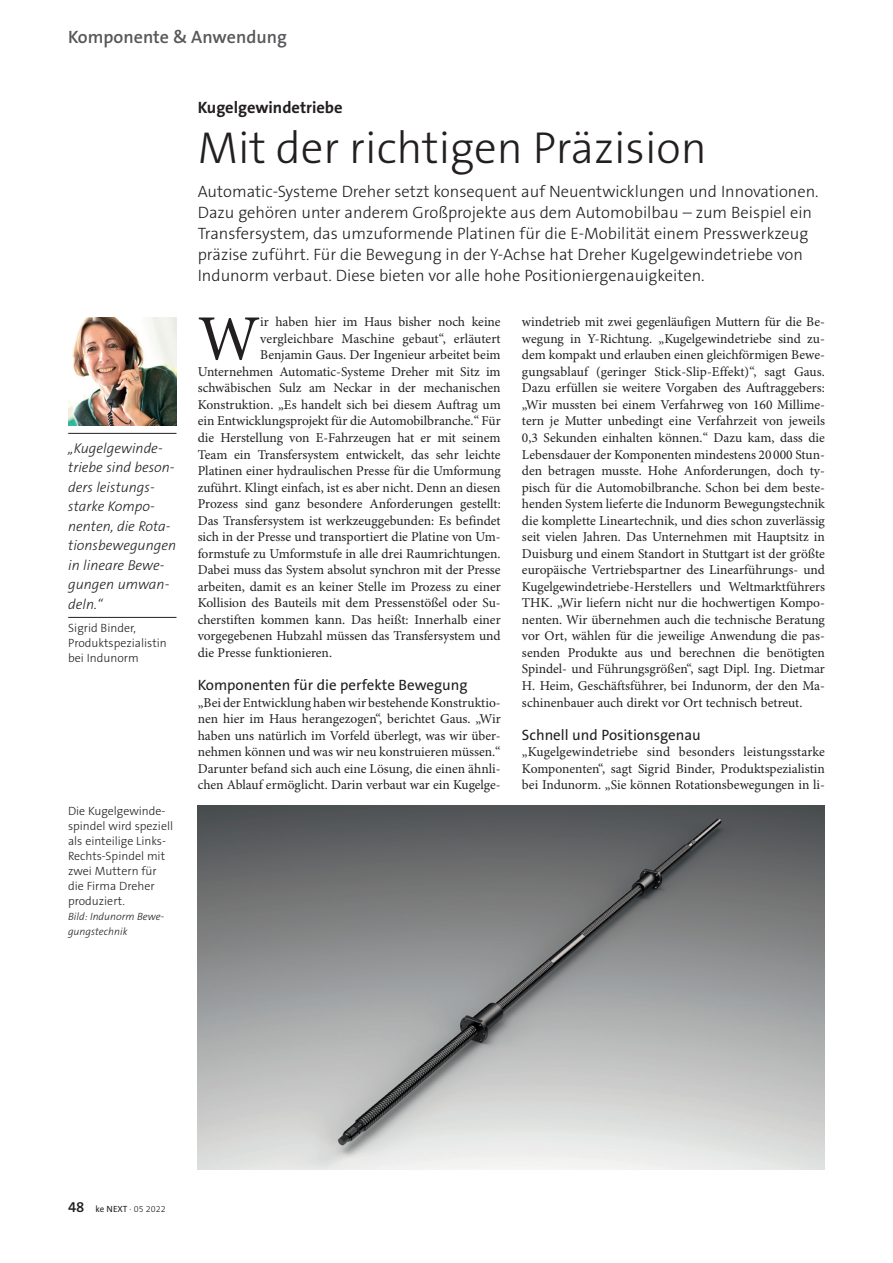
<style>
.page{position:relative;width:893px;height:1263px;background:#fff}
.page>*{position:absolute;margin:0;border:0;box-sizing:border-box;transform-origin:0 0}
._02_gt_bd_in{font:64.35px "Minion Pro";color:#231f20}
._03_tt_st{font:300 45px "The Sans Os F";color:#231f20}
._03_tt_rb{font:600 18px "The Sans Os F";color:#57585a}
._03_tt_vr{font:300 16.5px/21px "The Sans Os F";color:#231f20}
._03_tt_dc{font:700 16.5px "The Sans Os F";color:#231f20}
._02_gt_bd_zw{font:15px "The Sans Os F";color:#231f20}
._03_tt_zw{font:italic 300 14.25px/19.5px "The Sans Os F";color:#231f20}
._02_gt_bd_e0{font:13.5px/16.5px "Minion Pro";color:#231f20;text-align:justify}
._02_gt_bd_in-2{font:13.5px "Minion Pro";color:#231f20}
._01_gt_bu_st{font:300 12px/15px "The Sans Os F";color:#231f20}
._01_gt_bu_st-2{font:italic 300 10.5px/15px "The Sans Os F";color:#231f20}
.t1{font:300 9px "The Sans Os F";color:#231f20}
.s1{font-weight:600;font-size:15px}
.s2{font-weight:400}
</style>
<div class="page">
<img style="left:198px;top:806px;width:627px;height:363px">
<img style="left:68px;top:317px;width:108px;height:109px">
<hr style="left:68px;top:433px;width:108px;height:1px;background:#231f20">
<hr style="left:68px;top:617px;width:108px;height:1px;background:#231f20">
<p class="_03_tt_rb" style="left:68px;top:25px;width:220px">Komponente &amp; Anwendung</p>
<p class="_03_tt_zw" style="left:68px;top:438px;width:109px">„Kugelgewinde&shy;triebe sind beson&shy;ders leistungs&shy;starke Kompo&shy;nenten, die Rota&shy;tionsbewegungen in lineare Bewe&shy;gungen umwan&shy;deln.“</p>
<p class="_01_gt_bu_st" style="left:68px;top:621px;width:69px">Sigrid Binder,</p>
<p class="_01_gt_bu_st" style="left:68px;top:636px;width:100px">Produktspezialistin bei Indunorm</p>
<p class="_01_gt_bu_st" style="left:68px;top:803px;width:107px">Die Kugelgewinde&shy;spindel wird speziell als einteilige Links-<br>Rechts-Spindel mit zwei Muttern für die Firma Dreher produziert.</p>
<p class="_01_gt_bu_st-2" style="left:68px;top:909px;width:98px">Bild: Indunorm Bewe&shy;gungstechnik</p>
<p class="_03_tt_dc" style="left:198px;top:97px;width:146px">Kugelgewindetriebe</p>
<p class="_03_tt_st" style="left:198px;top:119px;width:511px">Mit der richtigen Präzision</p>
<p class="_03_tt_vr" style="left:198px;top:181px;width:622px">Automatic-Systeme Dreher setzt konsequent auf Neuentwicklungen und Innovationen.<br>Dazu gehören unter anderem Großprojekte aus dem Automobilbau – zum Beispiel ein Transfersystem, das umzuformende Platinen für die E-Mobilität einem Presswerkzeug präzise zuführt. Für die Bewegung in der Y-Achse hat Dreher Kugelgewindetriebe von Indunorm verbaut. Diese bieten vor alle hohe Positioniergenauigkeiten.</p>
<p class="_02_gt_bd_in" style="left:198px;top:300px;width:64px">W</p>
<p class="_02_gt_bd_in-2" style="left:260px;top:314px;width:242px">ir haben hier im Haus bisher noch keine</p>
<p class="_02_gt_bd_e0" style="left:522px;top:314px;width:304px">windetrieb mit zwei gegenläufigen Muttern für die Be&shy;wegung in Y-Richtung. „Kugelgewindetriebe sind zu&shy;dem kompakt und erlauben einen gleichförmigen Bewe&shy;gungsablauf (geringer Stick-Slip-Effekt)“, sagt Gaus.<br>Dazu erfüllen sie weitere Vorgaben des Auftraggebers: „Wir mussten bei einem Verfahrweg von 160 Millime&shy;tern je Mutter unbedingt eine Verfahrzeit von jeweils 0,3 Sekunden einhalten können.“ Dazu kam, dass die Lebensdauer der Komponenten mindestens 20 000 Stun&shy;den betragen musste. Hohe Anforderungen, doch ty&shy;pisch für die Automobilbranche. Schon bei dem beste&shy;henden System lieferte die Indunorm Bewegungstechnik die komplette Lineartechnik, und dies schon zuverlässig seit vielen Jahren. Das Unternehmen mit Hauptsitz in Duisburg und einem Standort in Stuttgart ist der größte europäische Vertriebspartner des Linearführungs- und Kugelgewindetriebe-Herstellers und Weltmarktführers THK. „Wir liefern nicht nur die hochwertigen Kompo&shy;nenten. Wir übernehmen auch die technische Beratung vor Ort, wählen für die jeweilige Anwendung die pas&shy;senden Produkte aus und berechnen die benötigten Spindel- und Führungsgrößen“, sagt Dipl. Ing. Dietmar H. Heim, Geschäftsführer, bei Indunorm, der den Ma&shy;schinenbauer auch direkt vor Ort technisch betreut.</p>
<p class="_02_gt_bd_zw" style="left:522px;top:725px;width:180px">Schnell und Positionsgenau</p>
<p class="_02_gt_bd_e0" style="left:522px;top:744px;width:304px">„Kugelgewindetriebe sind besonders leistungsstarke Komponenten“, sagt Sigrid Binder, Produktspezialistin bei Indunorm. „Sie können Rotationsbewegungen in li-</p>
<p class="_02_gt_bd_in-2" style="left:260px;top:330px;width:242px">vergleichbare Maschine gebaut“, erläutert</p>
<p class="_02_gt_bd_in-2" style="left:260px;top:347px;width:242px">Benjamin Gaus. Der Ingenieur arbeitet beim</p>
<p class="_02_gt_bd_in-2" style="left:198px;top:363px;width:304px">Unternehmen Automatic-Systeme Dreher mit Sitz im</p>
<p class="_02_gt_bd_in-2" style="left:198px;top:380px;width:304px">schwäbischen Sulz am Neckar in der mechanischen</p>
<p class="_02_gt_bd_in-2" style="left:198px;top:397px;width:304px">Konstruktion. „Es handelt sich bei diesem Auftrag um</p>
<p class="_02_gt_bd_in-2" style="left:198px;top:413px;width:304px">ein Entwicklungsprojekt für die Automobilbranche.“ Für</p>
<p class="_02_gt_bd_in-2" style="left:198px;top:430px;width:304px">die Herstellung von E-Fahrzeugen hat er mit seinem</p>
<p class="_02_gt_bd_in-2" style="left:198px;top:446px;width:304px">Team ein Transfersystem entwickelt, das sehr leichte</p>
<p class="_02_gt_bd_in-2" style="left:198px;top:463px;width:304px">Platinen einer hydraulischen Presse für die Umformung</p>
<p class="_02_gt_bd_in-2" style="left:198px;top:479px;width:304px">zuführt. Klingt einfach, ist es aber nicht. Denn an diesen</p>
<p class="_02_gt_bd_in-2" style="left:198px;top:496px;width:304px">Prozess sind ganz besondere Anforderungen gestellt:</p>
<p class="_02_gt_bd_in-2" style="left:198px;top:512px;width:304px">Das Transfersystem ist werkzeuggebunden: Es befindet</p>
<p class="_02_gt_bd_in-2" style="left:198px;top:529px;width:304px">sich in der Presse und transportiert die Platine von Um-</p>
<p class="_02_gt_bd_in-2" style="left:198px;top:545px;width:304px">formstufe zu Umformstufe in alle drei Raumrichtungen.</p>
<p class="_02_gt_bd_in-2" style="left:198px;top:562px;width:304px">Dabei muss das System absolut synchron mit der Presse</p>
<p class="_02_gt_bd_in-2" style="left:198px;top:578px;width:304px">arbeiten, damit es an keiner Stelle im Prozess zu einer</p>
<p class="_02_gt_bd_in-2" style="left:198px;top:595px;width:304px">Kollision des Bauteils mit dem Pressenstößel oder Su-</p>
<p class="_02_gt_bd_in-2" style="left:198px;top:611px;width:304px">cherstiften kommen kann. Das heißt: Innerhalb einer</p>
<p class="_02_gt_bd_in-2" style="left:198px;top:628px;width:304px">vorgegebenen Hubzahl müssen das Transfersystem und</p>
<p class="_02_gt_bd_in-2" style="left:198px;top:644px;width:136px">die Presse funktionieren.</p>
<p class="_02_gt_bd_zw" style="left:198px;top:675px;width:271px">Komponenten für die perfekte Bewegung</p>
<p class="_02_gt_bd_e0" style="left:198px;top:694px;width:304px">„Bei der Entwicklung haben wir bestehende Konstruktio&shy;nen hier im Haus herangezogen“, berichtet Gaus. „Wir haben uns natürlich im Vorfeld überlegt, was wir über&shy;nehmen können und was wir neu konstruieren müssen.“ Darunter befand sich auch eine Lösung, die einen ähnli&shy;chen Ablauf ermöglicht. Darin verbaut war ein Kugelge-</p>
<p class="t1" style="left:68px;top:1203px;width:99px"><span class="s1">48</span> <span class="s2">ke NEXT</span> · 05 2022</p>
</div>
